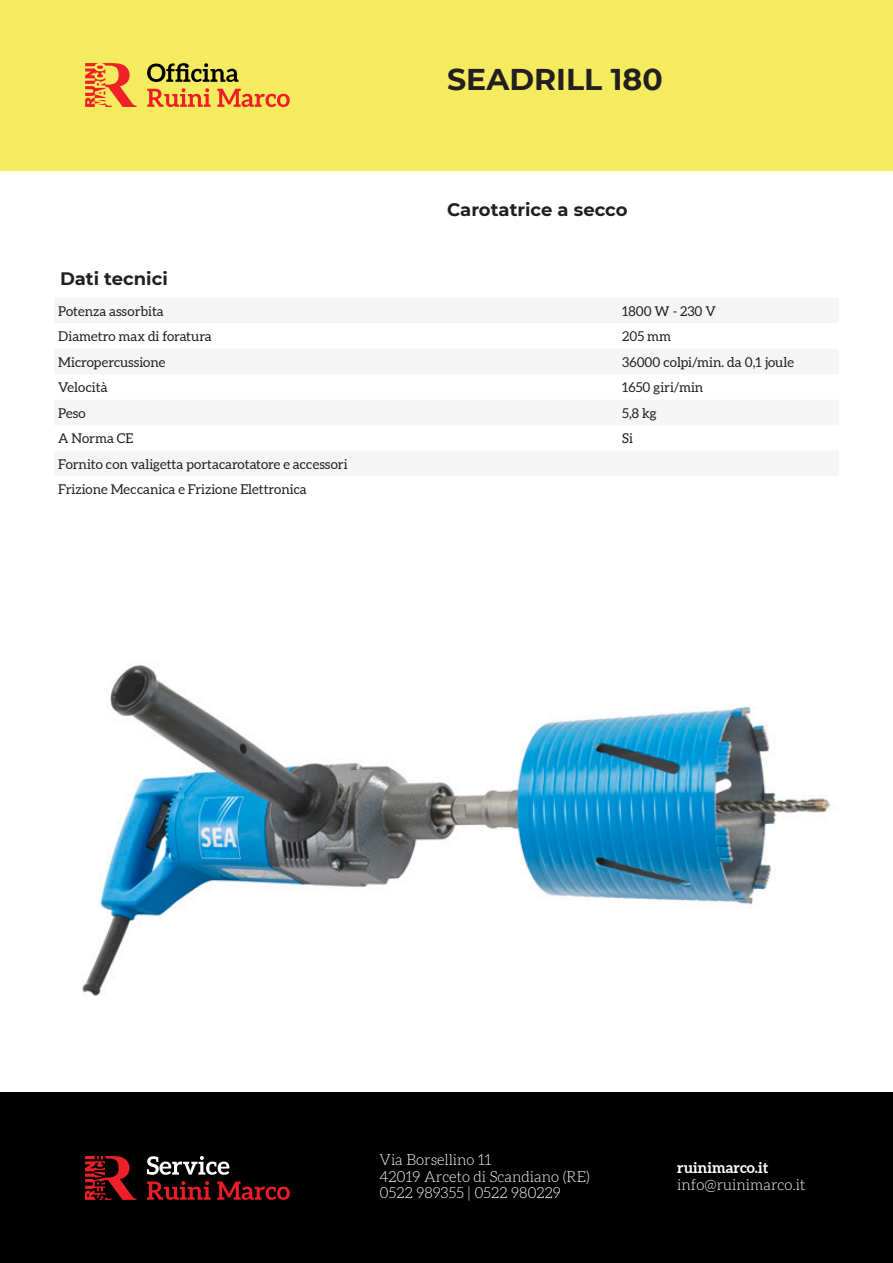
<style>
.page{position:relative;width:893px;height:1263px;background:#fff}
.page>*{position:absolute;margin:0;border:0;box-sizing:border-box;transform-origin:0 0}
.t1{font:700 30px "Montserrat";color:#231f20}
.t2{font:700 18px "Montserrat";color:#231f20}
.t3{font:300 15px/16.5px "Aleo";color:#fff}
.t4{font:700 15px "Aleo";color:#fff}
.t5{font:13.5px "Aleo";color:#231f20}
</style>
<div class="page">
<div style="left:0;top:0;width:893px;height:170px;background:#f4ec5e"></div>
<div style="left:0;top:1093px;width:893px;height:170px;background:#000001"></div>
<svg style="left:147px;top:1156px;width:82px;height:19px"></svg>
<svg style="left:147px;top:1181px;width:63px;height:19px"></svg>
<svg style="left:217px;top:1181px;width:73px;height:19px"></svg>
<svg style="left:85px;top:1156px;width:51px;height:44px"></svg>
<svg style="left:85px;top:63px;width:52px;height:44px"></svg>
<svg style="left:147px;top:63px;width:91px;height:19px"></svg>
<svg style="left:147px;top:88px;width:64px;height:19px"></svg>
<svg style="left:217px;top:89px;width:73px;height:18px"></svg>
<img style="left:82px;top:665px;width:749px;height:331px">
<p class="t1" style="left:447px;top:58px;width:217px">SEADRILL 180</p>
<p class="t2" style="left:447px;top:197px;width:182px">Carotatrice a secco</p>
<p class="t2" style="left:60px;top:266px;width:109px">Dati tecnici</p>
<p class="t5" style="left:58px;top:303px;width:107px">Potenza assorbita</p>
<p class="t5" style="left:622px;top:303px;width:95px">1800 W - 230 V</p>
<p class="t5" style="left:58px;top:329px;width:155px">Diametro max di foratura</p>
<p class="t5" style="left:622px;top:329px;width:50px">205 mm</p>
<p class="t5" style="left:58px;top:354px;width:109px">Micropercussione</p>
<p class="t5" style="left:622px;top:354px;width:173px">36000 colpi/min. da 0,1 joule</p>
<p class="t5" style="left:58px;top:380px;width:51px">Velocità</p>
<p class="t5" style="left:622px;top:380px;width:83px">1650 giri/min</p>
<p class="t5" style="left:58px;top:405px;width:29px">Peso</p>
<p class="t5" style="left:622px;top:405px;width:36px">5,8 kg</p>
<p class="t5" style="left:58px;top:431px;width:77px">A Norma CE</p>
<p class="t5" style="left:622px;top:431px;width:12px">Si</p>
<p class="t5" style="left:58px;top:456px;width:291px">Fornito con valigetta portacarotatore e accessori</p>
<p class="t5" style="left:58px;top:482px;width:250px">Frizione Meccanica e Frizione Elettronica</p>
<p class="t3" style="left:380px;top:1153px;width:212px">Via Borsellino 11<br>42019 Arceto di Scandiano (RE)<br>0522 989355 | 0522 980229</p>
<p class="t4" style="left:677px;top:1158px;width:93px">ruinimarco.it</p>
<p class="t3" style="left:677px;top:1177px;width:130px">info@ruinimarco.it</p>
</div>
